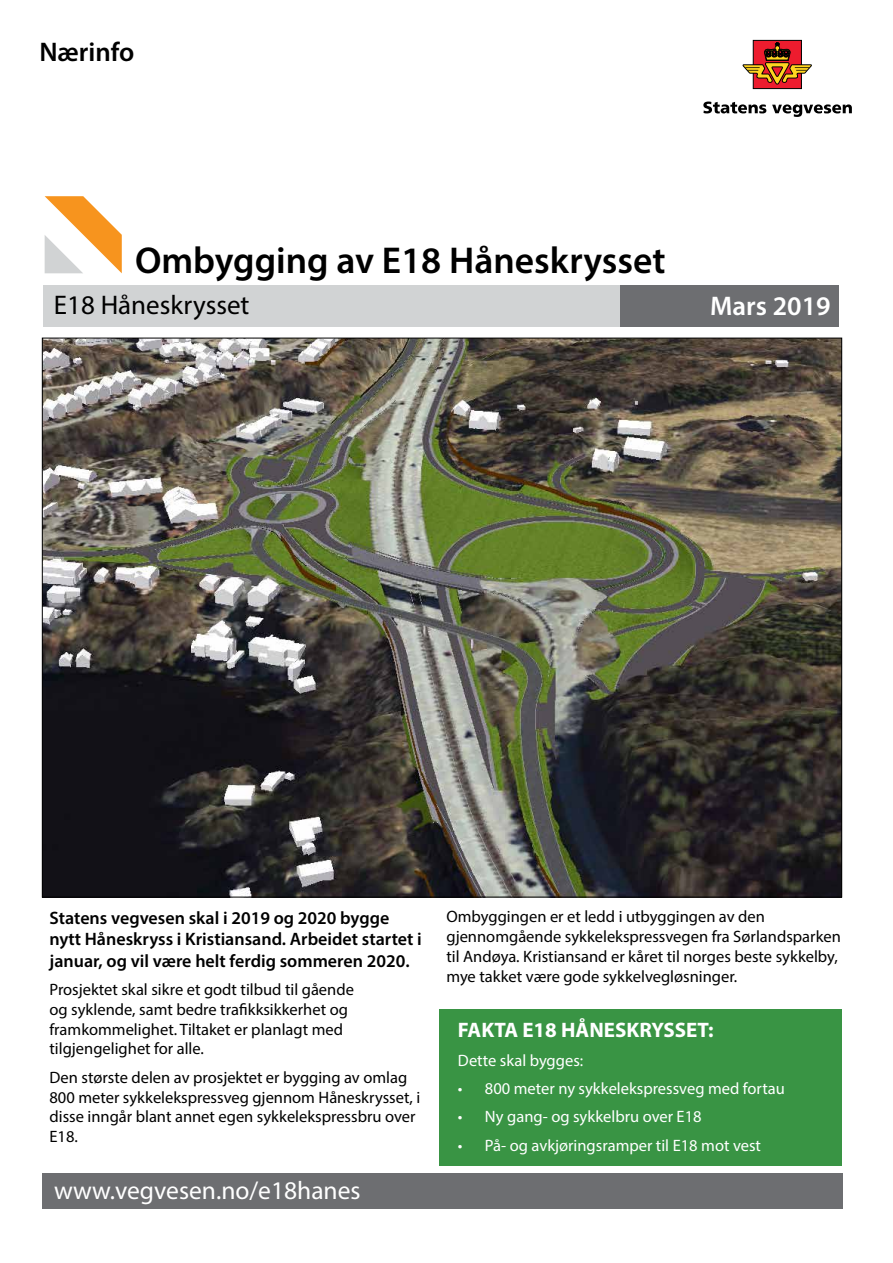
<style>
.page{position:relative;width:893px;height:1263px;background:#fff}
.page>*{position:absolute;margin:0;border:0;box-sizing:border-box;transform-origin:0 0}
.t1{font:600 37.5px "Myriad Pro";color:#000}
.t2{font:27px "Myriad Pro";color:#000}
.t3{font:600 27px "Myriad Pro";color:#fff}
.t4{font:600 27px "Myriad Pro";color:#000}
.t5{font:25.5px "Myriad Pro";color:#fff}
.t6{font:700 21px "Myriad Pro";color:#fff}
.t7{font:600 18px/21.6px "Myriad Pro";color:#000}
.t8{font:16.5px/19.8px "Myriad Pro";color:#000}
.t9{font:16.5px "Myriad Pro";color:#fff}
</style>
<div class="page">
<img style="left:44px;top:340px;width:796px;height:555px">
<div style="left:43px;top:285px;width:578px;height:41px;background:#d1d3d4"></div>
<div style="left:43px;top:1174px;width:800px;height:35px;background:#6d6e71"></div>
<div style="left:621px;top:285px;width:218px;height:41px;background:#6d6e71"></div>
<svg style="left:703px;top:102px;width:63px;height:11px"></svg>
<svg style="left:772px;top:104px;width:80px;height:13px"></svg>
<div style="left:753px;top:40px;width:49px;height:49px;background:#ed1c2e;border:1px solid #000"></div>
<svg style="left:742px;top:41px;width:70px;height:44px"></svg>
<svg style="left:45px;top:196px;width:77px;height:77px"></svg>
<div style="left:439px;top:1009px;width:403px;height:156px;background:#399444"></div>
<h2 class="t4" style="left:39px;top:35px;width:97px">Nærinfo</h2>
<h1 class="t1" style="left:135px;top:237px;width:532px">Ombygging av E18 Håneskrysset</h1>
<h2 class="t2" style="left:54px;top:288px;width:197px">E18 Håneskrysset</h2>
<h2 class="t3" style="left:710px;top:288px;width:122px">Mars 2019</h2>
<p class="t7" style="left:50px;top:906px;width:374px">Statens vegvesen skal i 2019 og 2020 bygge nytt Håneskryss i Kristiansand. Arbeidet startet i januar, og vil være helt ferdig sommeren 2020.</p>
<p class="t8" style="left:50px;top:979px;width:306px">Prosjektet skal sikre et godt tilbud til gående og syklende, samt bedre trafikksikkerhet og framkommelighet. Tiltaket er planlagt med tilgjengelighet for alle.</p>
<p class="t8" style="left:50px;top:1067px;width:372px">Den største delen av prosjektet er bygging av omlag 800 meter sykkelekspressveg gjennom Håneskrysset, i disse inngår blant annet egen sykkelekspressbru over E18.</p>
<h3 class="t5" style="left:54px;top:1175px;width:308px">www.vegvesen.no/e18hanes</h3>
<p class="t8" style="left:446px;top:907px;width:396px">Ombyggingen er et ledd i utbyggingen av den gjennomgående sykkelekspressvegen fra Sørlandsparken til Andøya. Kristiansand er kåret til norges beste sykkelby, mye takket være gode sykkelvegløsninger.</p>
<p class="t6" style="left:458px;top:1017px;width:257px">FAKTA E18 HÅNESKRYSSET:</p>
<p class="t9" style="left:458px;top:1050px;width:127px">Dette skal bygges:</p>
<p class="t9" style="left:458px;top:1078px;width:328px">• 800 meter ny sykkelekspressveg med fortau</p>
<p class="t9" style="left:458px;top:1106px;width:245px">• Ny gang- og sykkelbru over E18</p>
<p class="t9" style="left:458px;top:1135px;width:305px">• På- og avkjøringsramper til E18 mot vest</p>
</div>
